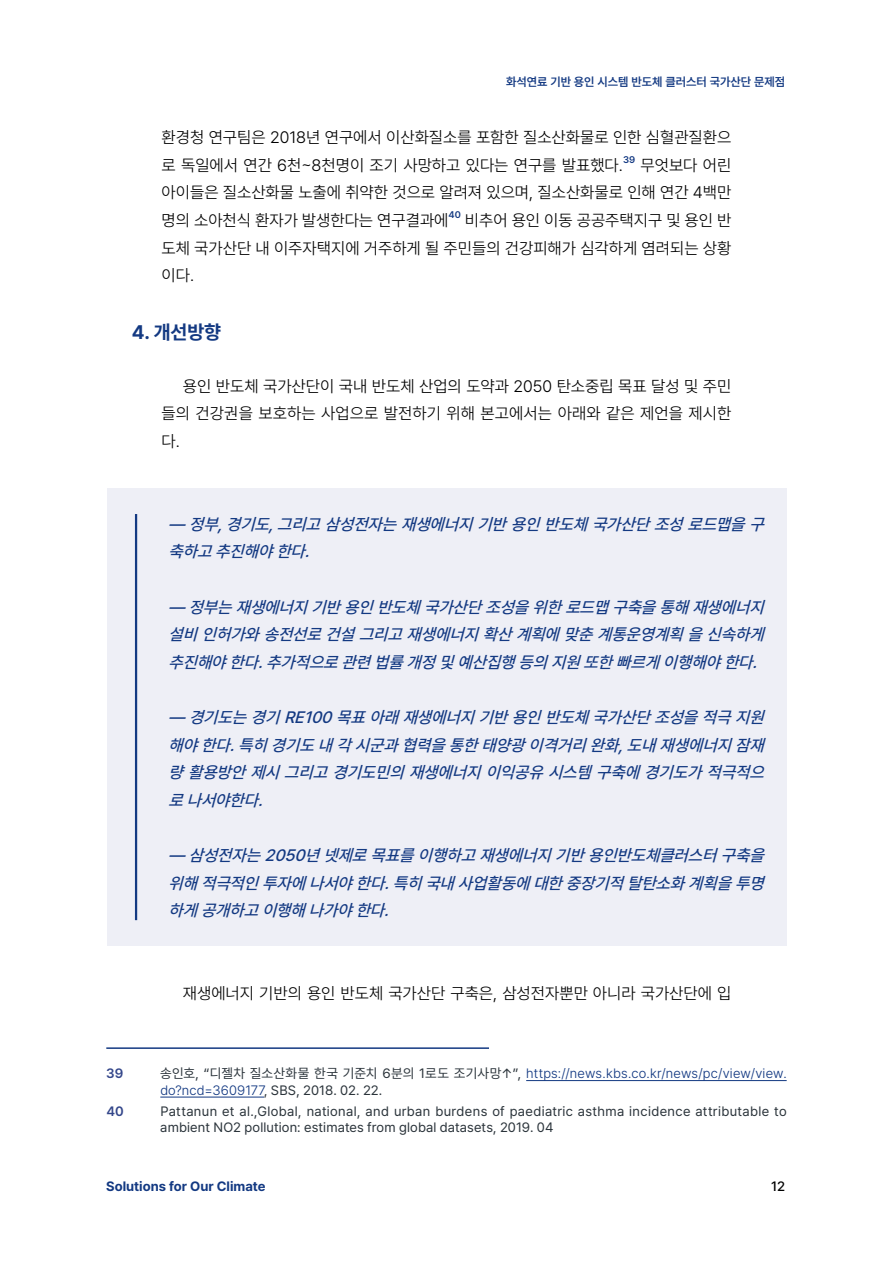
<style>
.page{position:relative;width:893px;height:1263px;background:#fff}
.page>*{position:absolute;margin:0;border:0;box-sizing:border-box;transform-origin:0 0}
.t1{font:700 19.5px "Pretendard";color:#133982}
.t2{font:italic 500 16.5px/27.6px "Pretendard";color:#133982;text-align:justify}
.t3{font:300 16.5px/27.6px "Pretendard";color:#000;text-align:justify}
.t4{font:13.5px/16.5px "Pretendard";letter-spacing:.02em;color:#2b343b}
.t5{font:300 13.5px/16.5px "Pretendard";letter-spacing:.015em;color:#133982}
.t6{font:700 13.5px "Pretendard";color:#133982}
.t7{font:600 13.5px "Pretendard";color:#33468a}
.t8{font:500 13.5px "Pretendard";color:#000}
.t9{font:600 12px "Pretendard";color:#133982}
.t10{font:600 9.6px "Pretendard";color:#133982}
.s1{font-weight:400;color:#2b343b}
</style>
<div class="page">
<div style="left:107px;top:488px;width:679px;height:458px;background:#eeeff6"></div>
<hr style="left:135px;top:514px;width:2px;height:406px;background:#133982">
<hr style="left:106px;top:1047px;width:383px;height:2px;background:#133982">
<hr style="left:526px;top:1080px;width:261px;height:1px;background:#133982">
<hr style="left:160px;top:1097px;width:104px;height:1px;background:#133982">
<p class="t9" style="left:506px;top:73px;width:281px">화석연료 기반 용인 시스템 반도체 클러스터 국가산단 문제점</p>
<p class="t3" style="left:162px;top:123px;width:571px">환경청 연구팀은 2018년 연구에서 이산화질소를 포함한 질소산화물로 인한 심혈관질환으 로 독일에서 연간 6천~8천명이 조기 사망하고 있다는 연구를 발표했다.</p>
<p class="t10" style="left:623px;top:153px;width:14px">39</p>
<p class="t3" style="left:162px;top:151px;width:571px;text-indent:479px">무엇보다 어린 아이들은 질소산화물 노출에 취약한 것으로 알려져 있으며, 질소산화물로 인해 연간 4백만 명의 소아천식 환자가 발생한다는 연구결과에</p>
<p class="t10" style="left:449px;top:208px;width:14px">40</p>
<p class="t3" style="left:162px;top:206px;width:571px;text-indent:303px">비추어 용인 이동 공공주택지구 및 용인 반 도체 국가산단 내 이주자택지에 거주하게 될 주민들의 건강피해가 심각하게 염려되는 상황 이다.</p>
<p class="t1" style="left:132px;top:318px;width:91px">4. 개선방향</p>
<p class="t3" style="left:162px;top:372px;width:571px;text-indent:21px">용인 반도체 국가산단이 국내 반도체 산업의 도약과 2050 탄소중립 목표 달성 및 주민 들의 건강권을 보호하는 사업으로 발전하기 위해 본고에서는 아래와 같은 제언을 제시한 다.</p>
<p class="t2" style="left:169px;top:510px;width:603px">― 정부, 경기도, 그리고 삼성전자는 재생에너지 기반 용인 반도체 국가산단 조성 로드맵을 구 축하고 추진해야 한다.</p>
<p class="t2" style="left:168px;top:592px;width:603px">― 정부는 재생에너지 기반 용인 반도체 국가산단 조성을 위한 로드맵 구축을 통해 재생에너지 설비 인허가와 송전선로 건설 그리고 재생에너지 확산 계획에 맞춘 계통운영계획 을 신속하게 추진해야 한다.추가적으로 관련 법률 개정 및 예산집행 등의 지원 또한 빠르게 이행해야 한다.</p>
<p class="t2" style="left:168px;top:703px;width:603px">― 경기도는 경기 RE100목표 아래 재생에너지 기반 용인 반도체 국가산단 조성을 적극 지원 해야 한다.특히 경기도 내 각 시군과 협력을 통한 태양광 이격거리 완화,도내 재생에너지 잠재 량 활용방안 제시 그리고 경기도민의 재생에너지 이익공유 시스템 구축에 경기도가 적극적으 로 나서야한다.</p>
<p class="t2" style="left:168px;top:841px;width:603px">― 삼성전자는 2050년 넷제로 목표를 이행하고 재생에너지 기반 용인반도체클러스터 구축을 위해 적극적인 투자에 나서야 한다.특히 국내 사업활동에 대한 중장기적 탈탄소화 계획을 투명 하게 공개하고 이행해 나가야 한다.</p>
<p class="t3" style="left:183px;top:979px;width:550px">재생에너지 기반의 용인 반도체 국가산단 구축은, 삼성전자뿐만 아니라 국가산단에 입</p>
<p class="t7" style="left:106px;top:1064px;width:19px">39</p>
<p class="t5" style="left:160px;top:1065px;width:628px"><span class="s1">송인호, “디젤차 질소산화물 한국 기준치 6분의 1로도 조기사망↑”,</span> https://news.kbs.co.kr/news/pc/view/view. do?ncd=3609177<span class="s1">, SBS, 2018. 02. 22.</span></p>
<p class="t7" style="left:106px;top:1101px;width:19px">40</p>
<p class="t4" style="left:160px;top:1102px;width:628px">Pattanun et al.,Global, national, and urban burdens of paediatric asthma incidence attributable to ambient NO2 pollution: estimates from global datasets, 2019. 04</p>
<p class="t6" style="left:106px;top:1176px;width:161px">Solutions for Our Climate</p>
<p class="t8" style="left:771px;top:1176px;width:16px">12</p>
</div>
